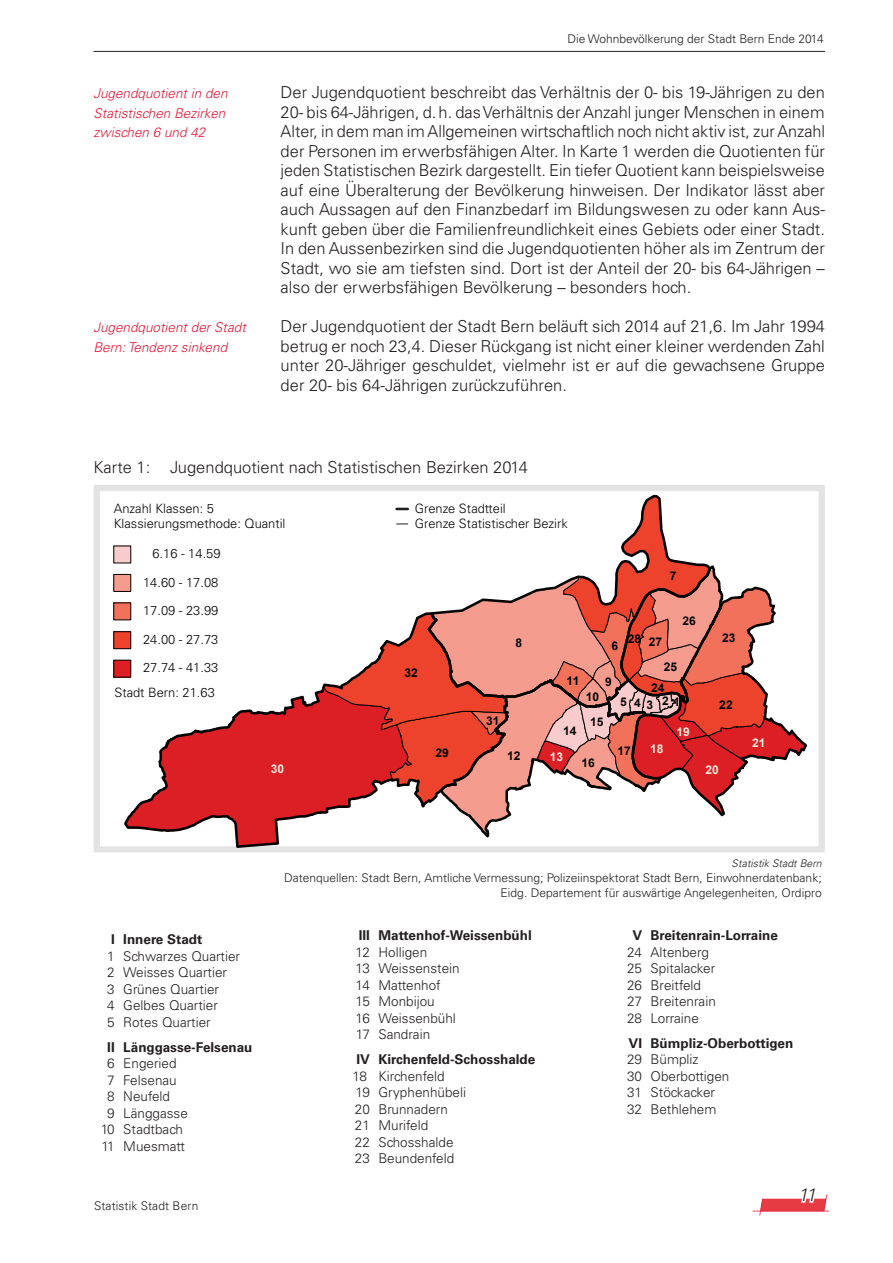
<style>
.page{position:relative;width:893px;height:1263px;background:#fff}
.page>*{position:absolute;margin:0;border:0;box-sizing:border-box;transform-origin:0 0}
.t1{font:italic 300 18px "Univers LT Std";color:#231f20}
.t2{font:300 16.5px/19.5px "Univers LT Std";color:#231f20;text-align:justify}
.t3{font:300 13.5px/16.5px "Univers LT Std";color:#231f20}
.t4{font:700 13.5px "Univers LT Std";color:#231f20}
.t5{font:italic 300 13.5px/19.5px "Univers LT Std";color:#e51836}
.t6{font:300 12.9px/15.5px "Univers LT Std";color:#040503}
.t7{font:300 12px/14.4px "Univers LT Std";color:#1f201f;text-align:right}
.t8{font:300 12px "Univers LT Std";color:#231f20}
.t9{font:700 12px "Arial";color:#040503}
.t10{font:700 12px "Arial";color:#f5e8d8}
.t11{font:italic 300 10.5px "Univers LT Std";color:#1f201f}
</style>
<div class="page">
<hr style="left:94px;top:51px;width:731px;height:1px;background:#231f20">
<hr style="left:753px;top:1211px;width:76px;height:1px;background:#e51836">
<svg style="left:759px;top:1194px;width:68px;height:22px"></svg>
<div style="left:94px;top:485px;width:731px;height:367px;border:6px solid #e2e3e2"></div>
<div style="left:114px;top:546px;width:17px;height:17px;background:#facbcc"></div>
<div style="left:114px;top:574px;width:17px;height:17px;background:#f69c8f"></div>
<div style="left:114px;top:574px;width:17px;height:18px;border:1px solid #040503"></div>
<div style="left:114px;top:603px;width:17px;height:17px;background:#f2715a"></div>
<div style="left:114px;top:632px;width:17px;height:17px;background:#ed422b"></div>
<div style="left:114px;top:631px;width:17px;height:18px;border:1px solid #040503"></div>
<div style="left:114px;top:660px;width:17px;height:17px;background:#dc1f25"></div>
<svg style="left:122px;top:611px;width:387px;height:238px"></svg>
<svg style="left:323px;top:495px;width:485px;height:345px"></svg>
<p class="t5" style="left:94px;top:84px;width:136px">Jugendquotient in den<br>Statistischen Bezirken zwischen 6 und 42</p>
<p class="t5" style="left:94px;top:318px;width:154px">Jugendquotient der Stadt<br>Bern: Tendenz sinkend</p>
<p class="t8" style="left:567px;top:31px;width:258px">Die Wohnbevölkerung der Stadt Bern Ende 2014</p>
<p class="t2" style="left:281px;top:83px;width:546px">Der Jugendquotient beschreibt das Verhältnis der 0- bis 19-Jährigen zu den 20- bis 64-Jährigen, d.h. das Verhältnis der Anzahl junger Menschen in einem Alter, in dem man im Allgemeinen wirtschaftlich noch nicht aktiv ist, zur Anzahl der Personen im erwerbsfähigen Alter. In Karte 1 werden die Quotienten für jeden Statistischen Bezirk dargestellt. Ein tiefer Quotient kann beispielsweise auf eine Überalterung der Bevölkerung hinweisen. Der Indikator lässt aber auch Aussagen auf den Finanzbedarf im Bildungswesen zu oder kann Aus&shy;kunft geben über die Familienfreundlichkeit eines Gebiets oder einer Stadt.<br>In den Aussenbezirken sind die Jugendquotienten höher als im Zentrum der Stadt, wo sie am tiefsten sind. Dort ist der Anteil der 20- bis 64-Jährigen – also der erwerbsfähigen Bevölkerung – besonders hoch.</p>
<p class="t2" style="left:281px;top:317px;width:546px">Der Jugendquotient der Stadt Bern beläuft sich 2014 auf 21,6. Im Jahr 1994 betrug er noch 23,4. Dieser Rückgang ist nicht einer kleiner werdenden Zahl unter 20-Jähriger geschuldet, vielmehr ist er auf die gewachsene Gruppe der 20- bis 64-Jährigen zurückzuführen.</p>
<p class="t2" style="left:94px;top:458px;width:436px">Karte 1: Jugendquotient nach Statistischen Bezirken 2014</p>
<p class="t6" style="left:114px;top:501px;width:173px">Anzahl Klassen: 5<br>Klassierungsmethode: Quantil</p>
<p class="t6" style="left:152px;top:546px;width:70px">6.16 - 14.59</p>
<p class="t6" style="left:143px;top:574px;width:77px">14.60 - 17.08</p>
<p class="t6" style="left:143px;top:603px;width:77px">17.09 - 23.99</p>
<p class="t6" style="left:143px;top:631px;width:77px">24.00 - 27.73</p>
<p class="t6" style="left:114px;top:656px;width:105px;line-height:24.2px;text-align:right">27.74 - 41.33<br>Stadt Bern: 21.63</p>
<p class="t10" style="left:271px;top:761px;width:15px">30</p>
<p class="t6" style="left:415px;top:501px;width:155px">Grenze Stadtteil<br>Grenze Statistischer Bezirk</p>
<p class="t9" style="left:405px;top:665px;width:15px">32</p>
<p class="t9" style="left:516px;top:635px;width:8px">8</p>
<p class="t9" style="left:486px;top:713px;width:15px">31</p>
<p class="t9" style="left:436px;top:745px;width:15px">29</p>
<p class="t9" style="left:507px;top:748px;width:15px">12</p>
<p class="t9" style="left:670px;top:568px;width:8px">7</p>
<p class="t9" style="left:567px;top:673px;width:14px">11</p>
<p class="t9" style="left:563px;top:723px;width:15px">14</p>
<p class="t9" style="left:611px;top:638px;width:8px">6</p>
<p class="t9" style="left:628px;top:631px;width:15px">28</p>
<p class="t9" style="left:649px;top:634px;width:15px">27</p>
<p class="t9" style="left:683px;top:613px;width:15px">26</p>
<p class="t9" style="left:664px;top:658px;width:15px">25</p>
<p class="t9" style="left:605px;top:674px;width:8px">9</p>
<p class="t9" style="left:586px;top:688px;width:15px">10</p>
<p class="t9" style="left:590px;top:714px;width:15px">15</p>
<p class="t9" style="left:651px;top:680px;width:15px">24</p>
<p class="t9" style="left:634px;top:694px;width:8px">4</p>
<p class="t9" style="left:662px;top:693px;width:20px">2 1</p>
<p class="t9" style="left:620px;top:693px;width:8px">5</p>
<p class="t9" style="left:646px;top:697px;width:8px">3</p>
<p class="t10" style="left:676px;top:724px;width:15px">19</p>
<p class="t10" style="left:550px;top:749px;width:15px">13</p>
<p class="t9" style="left:581px;top:755px;width:15px">16</p>
<p class="t9" style="left:617px;top:742px;width:15px">17</p>
<p class="t10" style="left:650px;top:740px;width:15px">18</p>
<p class="t9" style="left:722px;top:630px;width:15px">23</p>
<p class="t9" style="left:719px;top:696px;width:15px">22</p>
<p class="t10" style="left:706px;top:761px;width:15px">20</p>
<p class="t10" style="left:752px;top:735px;width:15px">21</p>
<p class="t4" style="left:111px;top:932px;width:93px">I Innere Stadt</p>
<p class="t3" style="left:107px;top:948px;width:134px">1 Schwarzes Quartier<br>2 Weisses Quartier<br>3 Grünes Quartier<br>4 Gelbes Quartier<br>5 Rotes Quartier</p>
<p class="t4" style="left:107px;top:1039px;width:147px">II Länggasse-Felsenau</p>
<p class="t3" style="left:107px;top:1055px;width:71px">6 Engeried</p>
<p class="t3" style="left:107px;top:1072px;width:71px">7 Felsenau</p>
<p class="t3" style="left:107px;top:1088px;width:64px">8 Neufeld</p>
<p class="t3" style="left:107px;top:1105px;width:82px">9 Länggasse</p>
<p class="t3" style="left:101px;top:1121px;width:84px">10 Stadtbach</p>
<p class="t3" style="left:101px;top:1138px;width:85px">11 Muesmatt</p>
<p class="t8" style="left:94px;top:1198px;width:106px">Statistik Stadt Bern</p>
<p class="t11" style="left:732px;top:856px;width:92px">Statistik Stadt Bern</p>
<p class="t7" style="left:284px;top:871px;width:539px">Datenquellen: Stadt Bern, Amtliche Vermessung; Polizeiinspektorat Stadt Bern, Einwohnerdatenbank;<br>Eidg. Departement für auswärtige Angelegenheiten, Ordipro</p>
<p class="t4" style="left:359px;top:927px;width:175px">III Mattenhof-Weissenbühl</p>
<p class="t3" style="left:356px;top:943px;width:106px">12 Holligen<br>13 Weissenstein<br>14 Mattenhof<br>15 Monbijou<br>16 Weissenbühl<br>17 Sandrain</p>
<p class="t4" style="left:356px;top:1051px;width:180px">IV Kirchenfeld-Schosshalde</p>
<p class="t3" style="left:352px;top:1067px;width:115px">18 Kirchenfeld<br>19 Gryphenhübeli<br>20 Brunnadern<br>21 Murifeld<br>22 Schosshalde<br>23 Beundenfeld</p>
<p class="t4" style="left:632px;top:927px;width:147px">V Breitenrain-Lorraine</p>
<p class="t3" style="left:627px;top:943px;width:90px">24 Altenberg<br>25 Spitalacker<br>26 Breitfeld<br>27 Breitenrain<br>28 Lorraine</p>
<p class="t4" style="left:629px;top:1035px;width:166px">VI Bümpliz-Oberbottigen</p>
<p class="t3" style="left:627px;top:1051px;width:104px">29 Bümpliz<br>30 Oberbottigen<br>31 Stöckacker<br>32 Bethlehem</p>
<p class="t1" style="left:798px;top:1184px;width:19px">11</p>
</div>
